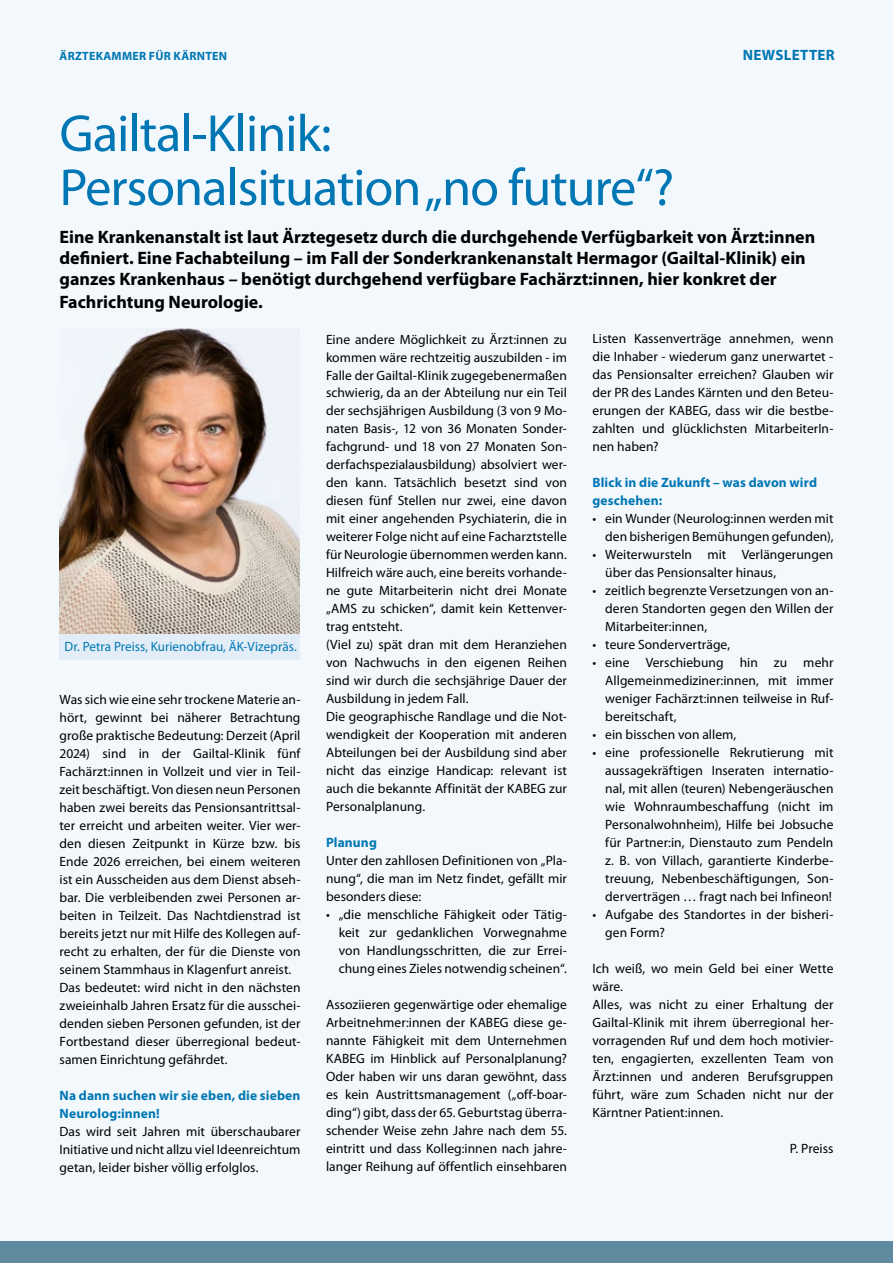
<style>
.page{position:relative;width:893px;height:1263px;background:#f3f8fc}
.page>*{position:absolute;margin:0;border:0;box-sizing:border-box;transform-origin:0 0}
.t1{font:52.5px/54px "Myriad Pro";letter-spacing:-.02em;color:#0077b4}
.t2{font:700 18px/21.5px "Myriad Pro";color:#000}
.t3{font:700 15px "Myriad Pro";letter-spacing:.02em;color:#0077b4}
.t4{font:13.5px/18px "Myriad Pro";letter-spacing:.005em;color:#000;text-align:justify}
.t5{font:700 13.5px/18px "Myriad Pro";letter-spacing:.01em;color:#0077b4}
.t6{font:13.5px "Myriad Pro";letter-spacing:.005em;color:#0077b4}
.t7{font:700 12px "Myriad Pro";letter-spacing:.02em;color:#0077b4}
</style>
<div class="page">
<div style="left:0;top:1242px;width:893px;height:21px;background:#608aa0"></div>
<img style="left:60px;top:329px;width:240px;height:305px">
<div style="left:60px;top:634px;width:240px;height:26px;background:#e2edf7"></div>
<p class="t7" style="left:60px;top:50px;width:169px">ÄRZTEKAMMER FÜR KÄRNTEN</p>
<p class="t3" style="left:743px;top:47px;width:93px">NEWSLETTER</p>
<h1 class="t1" style="left:60px;top:107px;width:616px">Gailtal-Klinik:<br>Personalsituation „no future“?</h1>
<p class="t2" style="left:60px;top:226px;width:757px">Eine Krankenanstalt ist laut Ärztegesetz durch die durchgehende Verfügbarkeit von Ärzt:innen definiert. Eine Fachabteilung – im Fall der Sonderkrankenanstalt Hermagor (Gailtal-Klinik) ein ganzes Krankenhaus – benötigt durchgehend verfügbare Fachärzt:innen, hier konkret der Fachrichtung Neurologie.</p>
<p class="t6" style="left:65px;top:639px;width:234px">Dr. Petra Preiss, Kurienobfrau, ÄK-Vizepräs.</p>
<p class="t4" style="left:60px;top:690px;width:242px;text-align:left">Was sich wie eine sehr trockene Materie an&shy;hört, gewinnt bei näherer Betrachtung große praktische Bedeutung: Derzeit (April 2024) sind in der Gailtal-Klinik fünf Fachärzt:innen in Vollzeit und vier in Teil&shy;zeit beschäftigt. Von diesen neun Personen haben zwei bereits das Pensionsantrittsal&shy;ter erreicht und arbeiten weiter. Vier wer&shy;den diesen Zeitpunkt in Kürze bzw. bis Ende 2026 erreichen, bei einem weiteren ist ein Ausscheiden aus dem Dienst abseh&shy;bar. Die verbleibenden zwei Personen ar&shy;beiten in Teilzeit. Das Nachtdienstrad ist bereits jetzt nur mit Hilfe des Kollegen auf&shy;recht zu erhalten, der für die Dienste von seinem Stammhaus in Klagenfurt anreist.<br>Das bedeutet: wird nicht in den nächsten zweieinhalb Jahren Ersatz für die ausschei&shy;denden sieben Personen gefunden, ist der Fortbestand dieser überregional bedeut&shy;samen Einrichtung gefährdet.</p>
<p class="t5" style="left:60px;top:1086px;width:242px">Na dann suchen wir sie eben, die sieben<br>Neurolog:innen!</p>
<p class="t4" style="left:60px;top:1122px;width:242px">Das wird seit Jahren mit überschaubarer Initiative und nicht allzu viel Ideenreichtum getan, leider bisher völlig erfolglos.</p>
<p class="t4" style="left:326px;top:330px;width:242px;text-align:left">Eine andere Möglichkeit zu Ärzt:innen zu kommen wäre rechtzeitig auszubilden - im Falle der Gailtal-Klinik zugegebenermaßen schwierig, da an der Abteilung nur ein Teil der sechsjährigen Ausbildung (3 von 9 Mo&shy;naten Basis-, 12 von 36 Monaten Sonder&shy;fachgrund- und 18 von 27 Monaten Son&shy;derfachspezialausbildung) absolviert wer&shy;den kann. Tatsächlich besetzt sind von diesen fünf Stellen nur zwei, eine davon mit einer angehenden Psychiaterin, die in weiterer Folge nicht auf eine Facharztstelle für Neurologie übernommen werden kann.<br>Hilfreich wäre auch, eine bereits vorhande&shy;ne gute Mitarbeiterin nicht drei Monate „AMS zu schicken“, damit kein Kettenver&shy;trag entsteht.<br>(Viel zu) spät dran mit dem Heranziehen von Nachwuchs in den eigenen Reihen sind wir durch die sechsjährige Dauer der Ausbildung in jedem Fall.<br>Die geographische Randlage und die Not&shy;wendigkeit der Kooperation mit anderen Abteilungen bei der Ausbildung sind aber nicht das einzige Handicap: relevant ist auch die bekannte Affinität der KABEG zur Personalplanung.</p>
<p class="t5" style="left:326px;top:834px;width:52px">Planung</p>
<p class="t4" style="left:326px;top:852px;width:242px">Unter den zahllosen Definitionen von „Pla&shy;nung“, die man im Netz findet, gefällt mir besonders diese:</p>
<p class="t4" style="left:339px;top:906px;width:230px;text-indent:-13px">• „die menschliche Fähigkeit oder Tätig&shy;keit zur gedanklichen Vorwegnahme von Handlungsschritten, die zur Errei&shy;chung eines Zieles notwendig scheinen“.</p>
<p class="t4" style="left:326px;top:996px;width:242px">Assoziieren gegenwärtige oder ehemalige Arbeitnehmer:innen der KABEG diese ge&shy;nannte Fähigkeit mit dem Unternehmen KABEG im Hinblick auf Personalplanung?<br>Oder haben wir uns daran gewöhnt, dass es kein Austrittsmanagement („off-boar&shy;ding“) gibt, dass der 65. Geburtstag überra&shy;schender Weise zehn Jahre nach dem 55. eintritt und dass Kolleg:innen nach jahre&shy;langer Reihung auf öffentlich einsehbaren</p>
<p class="t4" style="left:592px;top:330px;width:242px">Listen Kassenverträge annehmen, wenn die Inhaber - wiederum ganz unerwartet - das Pensionsalter erreichen? Glauben wir der PR des Landes Kärnten und den Beteu&shy;erungen der KABEG, dass wir die bestbe&shy;zahlten und glücklichsten MitarbeiterIn&shy;nen haben?</p>
<p class="t5" style="left:592px;top:474px;width:226px">Blick in die Zukunft – was davon wird geschehen:</p>
<p class="t4" style="left:592px;top:510px;width:242px;text-align:right">• ein Wunder (Neurolog:innen werden mit den bisherigen Bemühungen gefunden),</p>
<p class="t4" style="left:605px;top:546px;width:230px;text-indent:-13px">• Weiterwursteln mit Verlängerungen über das Pensionsalter hinaus,</p>
<p class="t4" style="left:605px;top:582px;width:230px;text-indent:-13px">• zeitlich begrenzte Versetzungen von an&shy;deren Standorten gegen den Willen der Mitarbeiter:innen,</p>
<p class="t4" style="left:592px;top:636px;width:139px">• teure Sonderverträge,</p>
<p class="t4" style="left:605px;top:654px;width:230px;text-indent:-13px">• eine Verschiebung hin zu mehr Allgemeinmediziner:innen, mit immer weniger Fachärzt:innen teilweise in Ruf&shy;bereitschaft,</p>
<p class="t4" style="left:592px;top:726px;width:145px">• ein bisschen von allem,</p>
<p class="t4" style="left:605px;top:744px;width:230px;text-indent:-13px">• eine professionelle Rekrutierung mit aussagekräftigen Inseraten internatio&shy;nal, mit allen (teuren) Nebengeräuschen wie Wohnraumbeschaffung (nicht im Personalwohnheim), Hilfe bei Jobsuche für Partner:in, Dienstauto zum Pendeln z. B. von Villach, garantierte Kinderbe&shy;treuung, Nebenbeschäftigungen, Son&shy;derverträgen … fragt nach bei Infineon!</p>
<p class="t4" style="left:605px;top:906px;width:230px;text-indent:-13px">• Aufgabe des Standortes in der bisheri&shy;gen Form?</p>
<p class="t4" style="left:592px;top:960px;width:242px;text-align:left">Ich weiß, wo mein Geld bei einer Wette wäre.<br>Alles, was nicht zu einer Erhaltung der Gailtal-Klinik mit ihrem überregional her&shy;vorragenden Ruf und dem hoch motivier&shy;ten, engagierten, exzellenten Team von Ärzt:innen und anderen Berufsgruppen führt, wäre zum Schaden nicht nur der Kärntner Patient:innen.</p>
<p class="t4" style="left:790px;top:1140px;width:45px">P. Preiss</p>
</div>
